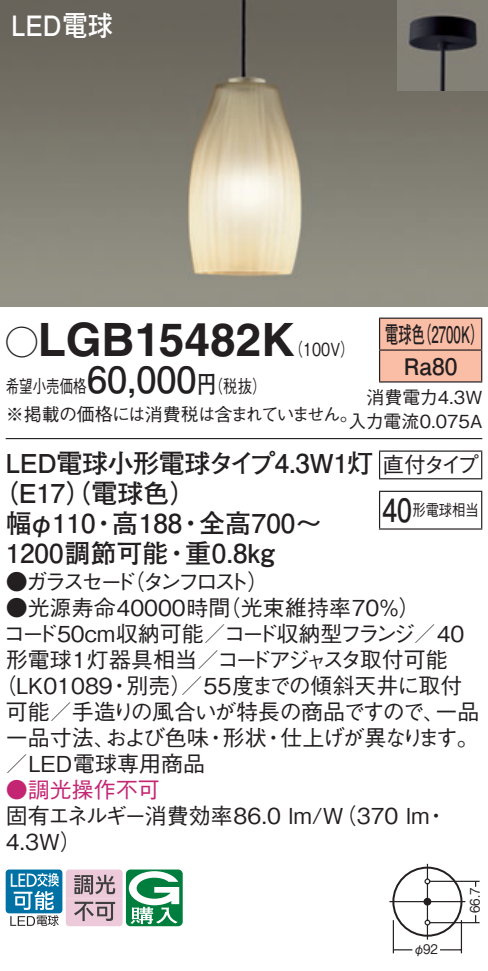
<style>
.page{position:relative;width:488px;height:971px;background:#fff}
.page>*{position:absolute;margin:0;border:0;box-sizing:border-box;transform-origin:0 0}
.t1{font:700 46px "Helvetica LT Std";color:#231f20}
.t2{font:700 28px "Futo Go B101 Pro";color:#fff;scale:.9 1}
.t3{font:700 26px "Futo Go B101 Pro";color:#231f20}
.t4{font:700 22.8px/32px "Futo Go B101 Pro";color:#231f20;text-align:center;scale:.58 1}
.t5{font:500 22px/26px "Gothic BBB Pro";color:#231f20}
.t6{font:500 22px "Gothic BBB Pro";letter-spacing:-.02em;color:#231f20}
.t7{font:500 22px "Gothic BBB Pro";letter-spacing:-.045em;color:#231f20}
.t8{font:500 22px "Gothic BBB Pro";letter-spacing:-.025em;color:#231f20}
.t9{font:500 22px "Gothic BBB Pro";letter-spacing:-.17em;color:#231f20}
.t10{font:500 22px "Gothic BBB Pro";color:#c42573}
.t11{font:500 18px/28px "Gothic BBB Pro";letter-spacing:-.035em;color:#231f20;scale:.75 1}
.t12{font:500 18px/24px "Gothic BBB Pro";color:#231f20;text-align:right}
.t13{font:500 18px "Gothic BBB Pro";color:#231f20;scale:.8 1}
.t14{font:500 16px "Gothic BBB Pro";color:#231f20;scale:.83 1}
.t15{font:500 13.2px "Gothic BBB Pro";color:#231f20;scale:.9 1}
.s1{font-family:"Ford Classification 1";font-weight:400;font-size:32px}
.s2{font-family:"Futo Go B101 Pro";font-weight:700;font-size:36px}
.s3{font-family:"Futo Go B101 Pro";font-weight:700;font-size:24px}
.s4{font-family:"Futo Go B101 Pro";font-weight:700;font-size:32px}
</style>
<div class="page">
<img style="left:0;top:0;width:488px;height:306px">
<img style="left:397px;top:0;width:91px;height:91px">
<div style="left:380px;top:319px;width:101px;height:62px;background:#fabda6"></div>
<hr style="left:379px;top:317px;width:103px;height:2px;background:#231f20">
<hr style="left:379px;top:319px;width:1px;height:30px;background:#231f20">
<hr style="left:481px;top:319px;width:1px;height:30px;background:#231f20">
<hr style="left:379px;top:349px;width:103px;height:2px;background:#231f20">
<hr style="left:379px;top:351px;width:1px;height:30px;background:#231f20">
<hr style="left:481px;top:351px;width:1px;height:30px;background:#231f20">
<hr style="left:379px;top:381px;width:103px;height:2px;background:#231f20">
<hr style="left:6px;top:438px;width:476px;height:1px;background:#231f20">
<svg style="left:379px;top:452px;width:1px;height:26px"></svg>
<hr style="left:379px;top:450px;width:103px;height:2px;background:#231f20">
<svg style="left:481px;top:452px;width:1px;height:26px"></svg>
<hr style="left:379px;top:478px;width:103px;height:1px;background:#231f20">
<hr style="left:379px;top:492px;width:1px;height:36px;background:#231f20">
<hr style="left:379px;top:490px;width:103px;height:2px;background:#231f20">
<hr style="left:481px;top:492px;width:1px;height:36px;background:#231f20">
<hr style="left:379px;top:528px;width:103px;height:2px;background:#231f20">
<div style="left:392px;top:866px;width:70px;height:70px;border:2px solid #231f20;border-radius:50%"></div>
<hr style="left:389px;top:901px;width:76px;height:1px;background:#231f20">
<hr style="left:426px;top:883px;width:2px;height:37px;background:#231f20">
<svg style="left:424px;top:864px;width:6px;height:20px"></svg>
<svg style="left:424px;top:919px;width:6px;height:20px"></svg>
<div style="left:423px;top:897px;width:8px;height:8px;background:#231f20;border-radius:50%"></div>
<hr style="left:429px;top:880px;width:50px;height:2px;background:#231f20">
<hr style="left:429px;top:922px;width:50px;height:1px;background:#231f20">
<hr style="left:460px;top:920px;width:2px;height:33px;background:#231f20">
<hr style="left:392px;top:920px;width:2px;height:33px;background:#231f20">
<svg style="left:394px;top:949px;width:18px;height:1px"></svg>
<svg style="left:440px;top:949px;width:21px;height:1px"></svg>
<div style="left:6px;top:869px;width:56px;height:44px;background:#0071a5;border-radius:3px"></div>
<svg style="left:10px;top:873px;width:49px;height:53px"></svg>
<svg style="left:66px;top:869px;width:117px;height:57px"></svg>
<p class="t2" style="left:11px;top:3px;width:114px">LED電球</p>
<h1 class="t1" style="left:6px;top:311px;width:290px"><span class="s1">A</span>LGB15482K</h1>
<p class="t4" style="left:385px;top:315px;width:171px">電球色（2700K）<br>Ra80</p>
<p class="t12" style="left:348px;top:383px;width:135px">消費電力4.3W入力電流0.075A</p>
<p class="t3" style="left:6px;top:443px;width:369px">LED電球小形電球タイプ4.3W1灯</p>
<p class="t3" style="left:-8px;top:473px;width:206px">（E17（）電球色）</p>
<p class="t3" style="left:6px;top:503px;width:317px">幅φ110・高188・全高700～</p>
<p class="t3" style="left:6px;top:533px;width:271px">1200調節可能・重0.8kg</p>
<p class="t9" style="left:6px;top:564px;width:265px">●ガラスセード（タンフロスト）</p>
<p class="t5" style="left:6px;top:592px;width:416px">●光源寿命40000時間（光束維持率70％）</p>
<p class="t6" style="left:3px;top:616px;width:462px">コード50cm収納可能／コード収納型フランジ／40</p>
<p class="t5" style="left:6px;top:644px;width:443px">形電球1灯器具相当／コードアジャスタ取付可能</p>
<p class="t5" style="left:-6px;top:670px;width:470px">（LK01089・別売）／55度までの傾斜天井に取付</p>
<p class="t8" style="left:6px;top:694px;width:475px">可能／手造りの風合いが特長の商品ですので、一品</p>
<p class="t7" style="left:6px;top:720px;width:474px">一品寸法、および色味・形状・仕上げが異なります。</p>
<p class="t5" style="left:6px;top:748px;width:201px">／LED電球専用商品</p>
<p class="t10" style="left:6px;top:772px;width:155px">●調光操作不可</p>
<p class="t5" style="left:6px;top:800px;width:443px">固有エネルギー消費効率86.0 lm/W（370 lm・<br>4.3W）</p>
<p class="t13" style="left:288px;top:334px;width:84px">（100V）</p>
<p class="t11" style="left:6px;top:370px;width:471px">希望小売価格<span class="s2">60,000</span><span class="s3">円</span>（税抜）<br>※掲載の価格には消費税は含まれていません。</p>
<p class="t5" style="left:382px;top:449px;width:98px">直付タイプ</p>
<p class="t14" style="left:382px;top:497px;width:118px"><span class="s4">40</span>形電球相当</p>
<p class="t15" style="left:413px;top:938px;width:29px">φ92</p>
<p class="t15" style="left:464px;top:913px;width:30px;rotate:-90deg">66.7</p>
</div>
